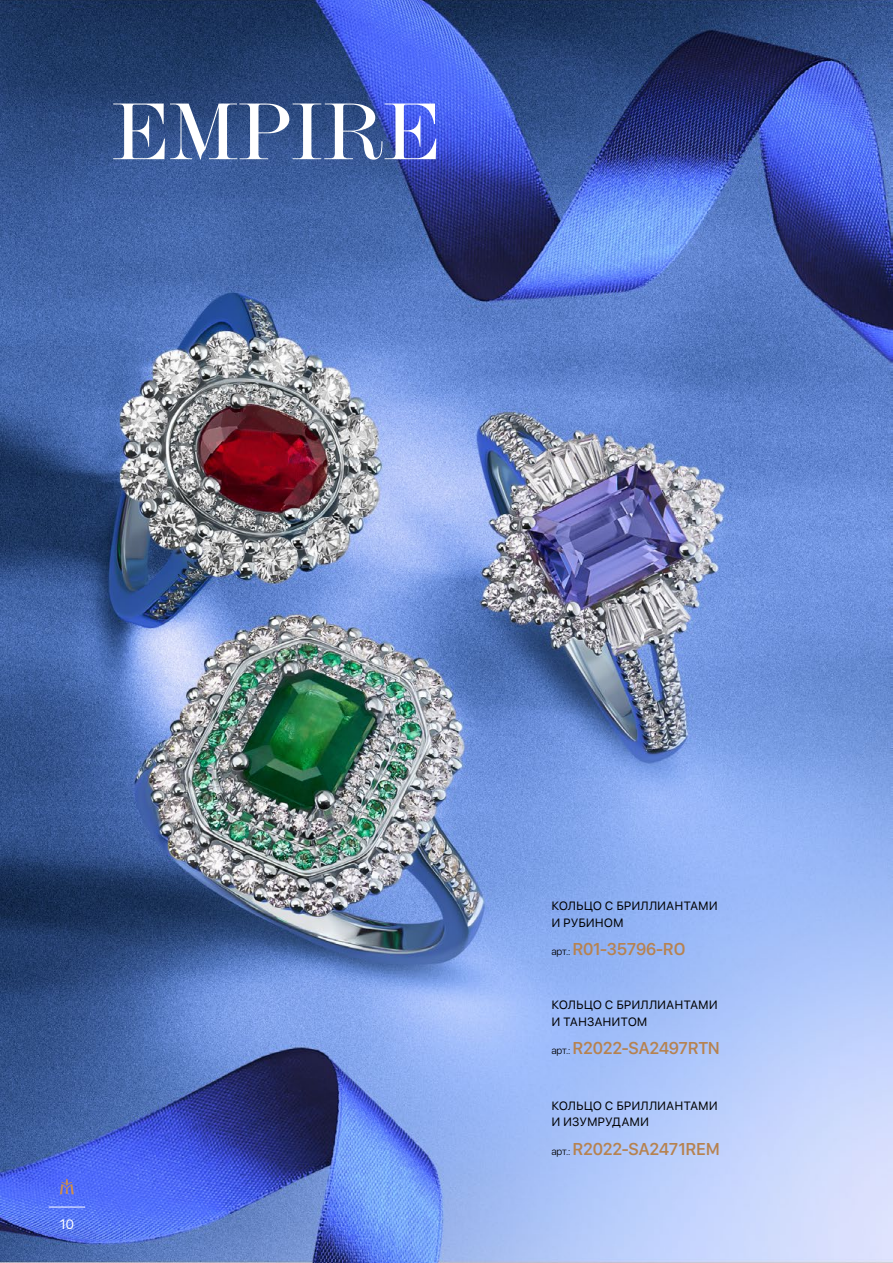
<style>
.page{position:relative;width:893px;height:1263px;background:#fff}
.page>*{position:absolute;margin:0;border:0;box-sizing:border-box;transform-origin:0 0}
.t1{font:82.05px "Baron MT Modern Cyr";color:#fff}
.t2{font:500 18px "SF Compact Display";letter-spacing:-.01em;color:#b68250}
.t3{font:13.5px "SF Pro Display";color:#fff}
.t4{font:12px/16.5px "SFUI Text";letter-spacing:-.01em;color:#000}
.s1{font-family:"SF Pro Display";font-weight:300;font-size:10.5px;color:#000}
</style>
<div class="page">
<img style="left:0;top:0;width:893px;height:1263px">
<hr style="left:49px;top:1207px;width:36px;height:1px;background:#fff">
<svg style="left:60px;top:1178px;width:14px;height:16px"></svg>
<h1 class="t1" style="left:112px;top:89px;width:330px">EMPIRE</h1>
<p class="t3" style="left:60px;top:1216px;width:16px">10</p>
<p class="t4" style="left:551px;top:898px;width:168px">КОЛЬЦО C БРИЛЛИАНТАМИ<br>И РУБИНОМ</p>
<h2 class="t2" style="left:551px;top:938px;width:135px"><span class="s1">арт.:</span> R01-35796-RO</h2>
<p class="t4" style="left:551px;top:997px;width:168px">КОЛЬЦО C БРИЛЛИАНТАМИ<br>И ТАНЗАНИТОМ</p>
<h2 class="t2" style="left:551px;top:1037px;width:170px"><span class="s1">арт.:</span> R2022-SA2497RTN</h2>
<p class="t4" style="left:551px;top:1097px;width:168px">КОЛЬЦО C БРИЛЛИАНТАМИ<br>И ИЗУМРУДАМИ</p>
<h2 class="t2" style="left:551px;top:1138px;width:170px"><span class="s1">арт.:</span> R2022-SA2471REM</h2>
</div>
